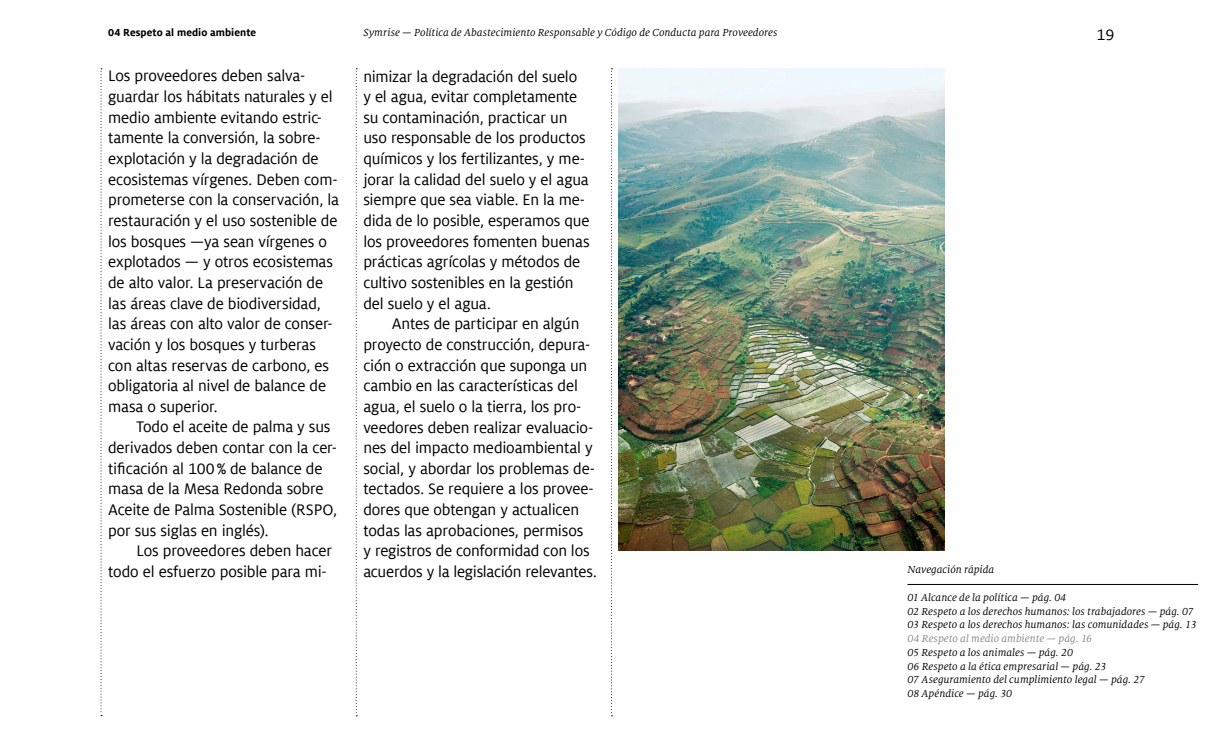
<style>
.page{position:relative;width:1223px;height:745px;background:#fff}
.page>*{position:absolute;margin:0;border:0;box-sizing:border-box;transform-origin:0 0}
.t1{font:16.88px/20.6px "FF Milofor Symrise";letter-spacing:-.01em;color:#000}
.t2{font:italic 11.25px/13.8px "FF Milo Serif CF Ffor Symrise";letter-spacing:.005em;color:#000}
.t3{font:italic 11.25px "FF Milo Serif CF Ffor Symrise";letter-spacing:.005em;color:#878787}
.t4{font:700 11.25px "FF Milofor Symrise";letter-spacing:.005em;color:#000}
</style>
<div class="page">
<svg style="left:356px;top:68px;width:1px;height:648px"></svg>
<svg style="left:611px;top:68px;width:1px;height:648px"></svg>
<svg style="left:101px;top:68px;width:1px;height:647px"></svg>
<img style="left:618px;top:69px;width:326px;height:481px">
<hr style="left:907px;top:583px;width:291px;height:1px;background:#000">
<p class="t4" style="left:108px;top:26px;width:150px">04 Respeto al medio ambiente</p>
<p class="t1" style="left:108px;top:66px;width:232px">Los proveedores deben salva&shy;guardar los hábitats naturales y el medio ambiente evitando estric&shy;tamente la conversión, la sobre&shy;explotación y la degradación de ecosistemas vírgenes. Deben com&shy;prometerse con la conservación, la restauración y el uso sostenible de los bosques —ya sean vírgenes o explotados — y otros ecosistemas de alto valor. La preservación de las áreas clave de biodiversidad, las áreas con alto valor de conser&shy;vación y los bosques y turberas con altas reservas de carbono, es obligatoria al nivel de balance de masa o superior.</p>
<p class="t1" style="left:108px;top:416px;width:230px;text-indent:28px">Todo el aceite de palma y sus derivados deben contar con la cer&shy;tificación al 100% de balance de masa de la Mesa Redonda sobre<br>Aceite de Palma Sostenible (RSPO, por sus siglas en inglés).</p>
<p class="t1" style="left:108px;top:540px;width:225px;text-indent:28px">Los proveedores deben hacer todo el esfuerzo posible para mi-</p>
<p class="t2" style="left:363px;top:26px;width:415px">Symrise — Política de Abastecimiento Responsable y Código de Conducta para Proveedores</p>
<p class="t1" style="left:1096px;top:25px;width:19px">19</p>
<p class="t1" style="left:363px;top:66px;width:228px">nimizar la degradación del suelo<br>y el agua, evitar completamente su contaminación, practicar un uso responsable de los productos químicos y los fertilizantes, y me&shy;jorar la calidad del suelo y el agua siempre que sea viable. En la me&shy;dida de lo posible, esperamos que los proveedores fomenten buenas prácticas agrícolas y métodos de cultivo sostenibles en la gestión del suelo y el agua.</p>
<p class="t1" style="left:363px;top:313px;width:235px;text-indent:28px">Antes de participar en algún proyecto de construcción, depura&shy;ción o extracción que suponga un cambio en las características del agua, el suelo o la tierra, los pro&shy;veedores deben realizar evaluacio&shy;nes del impacto medioambiental y social, y abordar los problemas de&shy;tectados. Se requiere a los provee&shy;dores que obtengan y actualicen todas las aprobaciones, permisos<br>y registros de conformidad con los acuerdos y la legislación relevantes.</p>
<p class="t2" style="left:907px;top:562px;width:88px">Navegación rápida</p>
<p class="t2" style="left:907px;top:590px;width:291px">01 Alcance de la política — pág. 04<br>02 Respeto a los derechos humanos: los trabajadores — pág. 07<br>03 Respeto a los derechos humanos: las comunidades — pág. 13</p>
<p class="t3" style="left:907px;top:632px;width:186px">04 Respeto al medio ambiente — pág. 16</p>
<p class="t2" style="left:907px;top:645px;width:239px">05 Respeto a los animales — pág. 20<br>06 Respeto a la ética empresarial — pág. 23<br>07 Aseguramiento del cumplimiento legal — pág. 27<br>08 Apéndice — pág. 30</p>
</div>
